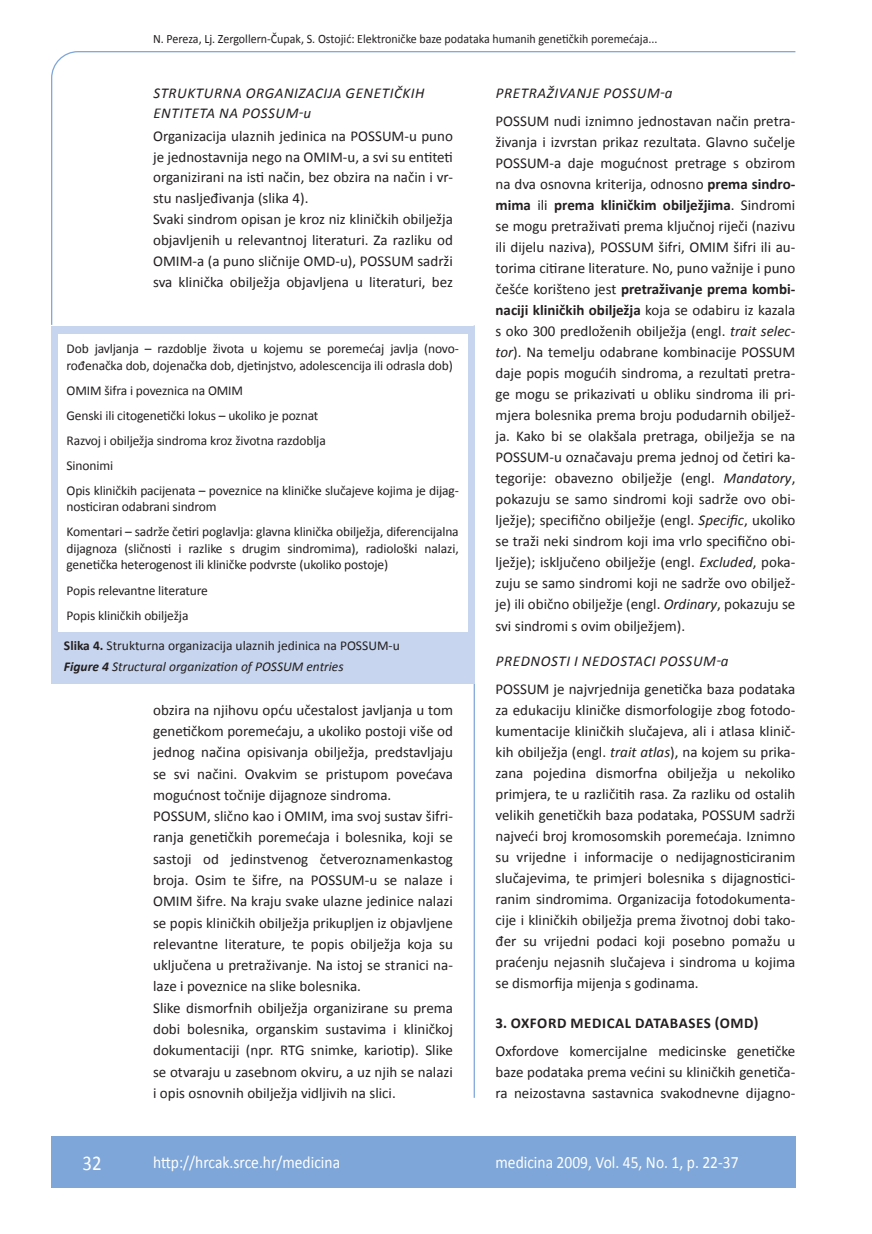
<style>
.page{position:relative;width:872px;height:1234px;background:#fff}
.page>*{position:absolute;margin:0;border:0;box-sizing:border-box;transform-origin:0 0}
.t1{font:21px "Calibri";color:#fff;scale:.9 1}
.t2{font:17.25px "Calibri";color:#fff;scale:.9 1}
.osnovni_tekst{font:15px/21px "Calibri";color:#231f20;text-align:justify}
.podpodnaslov{font:italic 15px/20.4px "Calibri";letter-spacing:.04em;color:#231f20}
.podnaslov{font:700 15px "Calibri";letter-spacing:.04em;color:#231f20}
.osnovni_tekst-2{font:13.5px/16.5px "Calibri";letter-spacing:-.01em;color:#231f20}
.potpis_slika{font:13.5px "Calibri";color:#231f20}
.potpis_slika-2{font:italic 13.5px "Calibri";color:#231f20}
.glava{font:12.75px "Calibri";color:#231f20;scale:.94 1}
.s1{font-weight:700}
.s2{font-style:italic}
</style>
<div class="page">
<svg style="left:51px;top:51px;width:745px;height:274px"></svg>
<hr style="left:473px;top:325px;width:2px;height:772px;background:#7ea6d8">
<div style="left:51px;top:1135px;width:744px;height:51px;background:#7ea6d8"></div>
<div style="left:51px;top:325px;width:423px;height:358px;background:#c7d5ee"></div>
<div style="left:58px;top:334px;width:409px;height:298px;background:#fff"></div>
<p class="glava" style="left:153px;top:30px;width:538px">N. Pereza, Lj. Zergollern-Čupak, S. Ostojić: Elektroničke baze podataka humanih genetičkih poremećaja...</p>
<p class="podpodnaslov" style="left:153px;top:82px;width:273px">STRUKTURNA ORGANIZACIJA GENETIČKIH<br>ENTITETA NA POSSUM-u</p>
<p class="osnovni_tekst" style="left:153px;top:125px;width:301px;line-height:20.5px">Organizacija ulaznih jedinica na POSSUM-u puno je jednostavnija nego na OMIM-u, a svi su entiteti organizirani na isti način, bez obzira na način i vr&shy;stu nasljeđivanja (slika 4).</p>
<p class="osnovni_tekst" style="left:153px;top:208px;width:301px">Svaki sindrom opisan je kroz niz kliničkih obilježja objavljenih u relevantnoj literaturi. Za razliku od OMIM-a (a puno sličnije OMD-u), POSSUM sadrži sva klinička obilježja objavljena u literaturi, bez</p>
<p class="osnovni_tekst-2" style="left:67px;top:340px;width:393px">Dob javljanja – razdoblje života u kojemu se poremećaj javlja (novo&shy;rođenačka dob, dojenačka dob, djetinjstvo, adolescencija ili odrasla dob)</p>
<p class="osnovni_tekst-2" style="left:67px;top:381px;width:178px">OMIM šifra i poveznica na OMIM</p>
<p class="osnovni_tekst-2" style="left:67px;top:406px;width:253px">Genski ili citogenetički lokus – ukoliko je poznat</p>
<p class="osnovni_tekst-2" style="left:67px;top:431px;width:261px">Razvoj i obilježja sindroma kroz životna razdoblja</p>
<p class="osnovni_tekst-2" style="left:67px;top:456px;width:48px">Sinonimi</p>
<p class="osnovni_tekst-2" style="left:67px;top:481px;width:394px">Opis kliničkih pacijenata – poveznice na kliničke slučajeve kojima je dijag&shy;nosticiran odabrani sindrom</p>
<p class="osnovni_tekst-2" style="left:67px;top:523px;width:394px;text-align:justify">Komentari – sadrže četiri poglavlja: glavna klinička obilježja, diferencijalna dijagnoza (sličnosti i razlike s drugim sindromima), radiološki nalazi, genetička heterogenost ili kliničke podvrste (ukoliko postoje)</p>
<p class="osnovni_tekst-2" style="left:67px;top:581px;width:143px">Popis relevantne literature</p>
<p class="osnovni_tekst-2" style="left:67px;top:606px;width:123px">Popis kliničkih obilježja</p>
<p class="potpis_slika" style="left:64px;top:637px;width:337px"><span class="s1">Slika 4.</span> Strukturna organizacija ulaznih jedinica na POSSUM-u</p>
<p class="potpis_slika-2" style="left:64px;top:657px;width:281px"><span class="s1">Figure 4</span> Structural organization of POSSUM entries</p>
<p class="osnovni_tekst" style="left:153px;top:698px;width:301px">obzira na njihovu opću učestalost javljanja u tom genetičkom poremećaju, a ukoliko postoji više od jednog načina opisivanja obilježja, predstavljaju se svi načini. Ovakvim se pristupom povećava mogućnost točnije dijagnoze sindroma.</p>
<p class="osnovni_tekst" style="left:153px;top:804px;width:301px">POSSUM, slično kao i OMIM, ima svoj sustav šifri&shy;ranja genetičkih poremećaja i bolesnika, koji se sastoji od jedinstvenog četveroznamenkastog broja. Osim te šifre, na POSSUM-u se nalaze i OMIM šifre. Na kraju svake ulazne jedinice nalazi se popis kliničkih obilježja prikupljen iz objavljene relevantne literature, te popis obilježja koja su uključena u pretraživanje. Na istoj se stranici na&shy;laze i poveznice na slike bolesnika.</p>
<p class="osnovni_tekst" style="left:153px;top:996px;width:301px">Slike dismorfnih obilježja organizirane su prema dobi bolesnika, organskim sustavima i kliničkoj dokumentaciji (npr. RTG snimke, kariotip). Slike se otvaraju u zasebnom okviru, a uz njih se nalazi i opis osnovnih obilježja vidljivih na slici.</p>
<p class="podpodnaslov" style="left:496px;top:82px;width:178px">PRETRAŽIVANJE POSSUM-a</p>
<p class="osnovni_tekst" style="left:495px;top:110px;width:301px">POSSUM nudi iznimno jednostavan način pretra&shy;živanja i izvrstan prikaz rezultata. Glavno sučelje POSSUM-a daje mogućnost pretrage s obzirom na dva osnovna kriterija, odnosno <span class="s1">prema sindro&shy;mima</span> ili <span class="s1">prema kliničkim obilježjima</span>. Sindromi se mogu pretraživati prema ključnoj riječi (nazivu ili dijelu naziva), POSSUM šifri, OMIM šifri ili au&shy;torima citirane literature. No, puno važnije i puno češće korišteno jest <span class="s1">pretraživanje prema kombi&shy;naciji kliničkih obilježja</span> koja se odabiru iz kazala s oko 300 predloženih obilježja (engl. <span class="s2">trait selec&shy;tor</span>). Na temelju odabrane kombinacije POSSUM daje popis mogućih sindroma, a rezultati pretra&shy;ge mogu se prikazivati u obliku sindroma ili pri&shy;mjera bolesnika prema broju podudarnih obiljež&shy;ja. Kako bi se olakšala pretraga, obilježja se na POSSUM-u označavaju prema jednoj od četiri ka&shy;tegorije: obavezno obilježje (engl. <span class="s2">Mandatory</span>, pokazuju se samo sindromi koji sadrže ovo obi&shy;lježje); specifično obilježje (engl. <span class="s2">Specific</span>, ukoliko se traži neki sindrom koji ima vrlo specifično obi&shy;lježje); isključeno obilježje (engl. <span class="s2">Excluded</span>, poka&shy;zuju se samo sindromi koji ne sadrže ovo obiljež&shy;je) ili obično obilježje (engl. <span class="s2">Ordinary</span>, pokazuju se svi sindromi s ovim obilježjem).</p>
<p class="podpodnaslov" style="left:496px;top:649px;width:234px">PREDNOSTI I NEDOSTACI POSSUM-a</p>
<p class="osnovni_tekst" style="left:495px;top:677px;width:301px">POSSUM je najvrjednija genetička baza podataka za edukaciju kliničke dismorfologije zbog fotodo&shy;kumentacije kliničkih slučajeva, ali i atlasa klinič&shy;kih obilježja (engl. <span class="s2">trait atlas</span>), na kojem su prika&shy;zana pojedina dismorfna obilježja u nekoliko primjera, te u različitih rasa. Za razliku od ostalih velikih genetičkih baza podataka, POSSUM sadrži najveći broj kromosomskih poremećaja. Iznimno su vrijedne i informacije o nedijagnosticiranim slučajevima, te primjeri bolesnika s dijagnostici&shy;ranim sindromima. Organizacija fotodokumenta&shy;cije i kliničkih obilježja prema životnoj dobi tako&shy;đer su vrijedni podaci koji posebno pomažu u praćenju nejasnih slučajeva i sindroma u kojima se dismorfija mijenja s godinama.</p>
<p class="podnaslov" style="left:495px;top:1013px;width:264px">3. OXFORD MEDICAL DATABASES (OMD)</p>
<p class="osnovni_tekst" style="left:495px;top:1039px;width:301px">Oxfordove komercijalne medicinske genetičke baze podataka prema većini su kliničkih genetiča&shy;ra neizostavna sastavnica svakodnevne dijagno-</p>
<p class="t1" style="left:82px;top:1149px;width:23px">32</p>
<p class="t2" style="left:153px;top:1150px;width:209px">http://hrcak.srce.hr/medicina</p>
<p class="t2" style="left:495px;top:1151px;width:272px">medicina 2009, Vol. 45, No. 1, p. 22-37</p>
</div>
